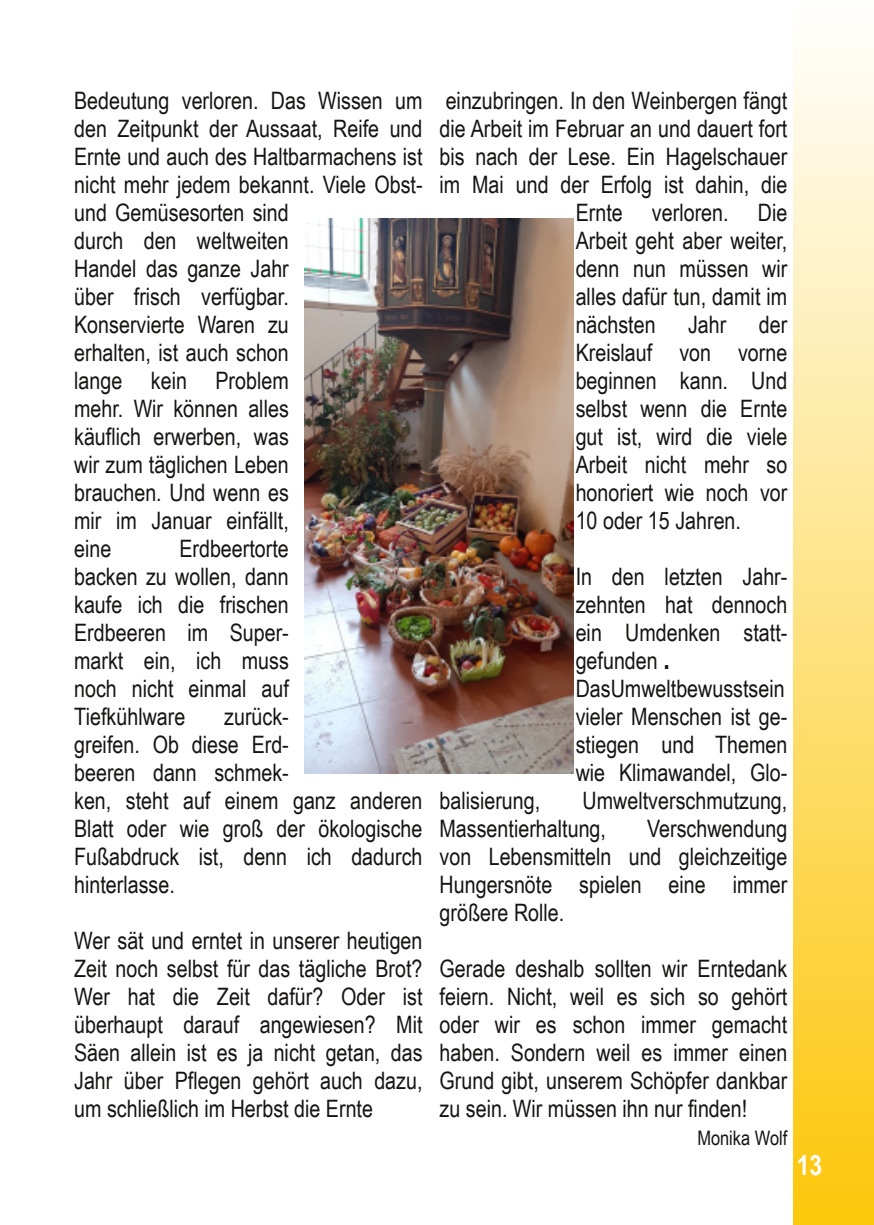
<style>
.page{position:relative;width:874px;height:1225px;background:#fff}
.page>*{position:absolute;margin:0;border:0;box-sizing:border-box;transform-origin:0 0}
.t1{font:700 28px "Arial Narrow";color:#fff}
.t2{font:24px/28px "Arial Narrow";color:#161413;text-align:justify}
.t3{font:20px "Arial Narrow";color:#161413}
.s1{font-weight:700;font-size:28px}
</style>
<div class="page">
<div style="left:793px;top:0;width:80px;height:1225px;background:linear-gradient(to bottom,#fffffe,#fdc60a)"></div>
<img style="left:304px;top:219px;width:269px;height:554px">
<p class="t2" style="left:74px;top:86px;width:350px;text-align:left">Bedeutung verloren. Das Wissen um den Zeitpunkt der Aussaat, Reife und<br>Ernte und auch des Haltbarmachens ist nicht mehr jedem bekannt. Viele Obst&shy;und Gemüsesorten sind<br>durch den weltweiten<br>Handel das ganze Jahr<br>über frisch verfügbar.<br>Konservierte Waren zu<br>erhalten, ist auch schon<br>lange kein Problem<br>mehr. Wir können alles<br>käuflich erwerben, was<br>wir zum täglichen Leben<br>brauchen. Und wenn es<br>mir im Januar einfällt,<br>eine</p>
<p class="t2" style="left:74px;top:534px;width:216px;text-indent:105px">Erdbeertorte backen zu wollen, dann kaufe ich die frischen Erdbeeren im Super&shy;markt ein, ich muss noch nicht einmal auf Tiefkühlware</p>
<p class="t2" style="left:74px;top:702px;width:350px;text-align:left;text-indent:150px">zurück-<br>greifen. Ob diese Erd-<br>beeren dann schmek-<br>ken, steht auf einem ganz anderen<br>Blatt oder wie groß der ökologische<br>Fußabdruck ist, denn ich dadurch hinterlasse.</p>
<p class="t2" style="left:74px;top:926px;width:350px">Wer sät und erntet in unserer heutigen Zeit noch selbst für das tägliche Brot?<br>Wer hat die Zeit dafür? Oder ist überhaupt darauf angewiesen? Mit Säen allein ist es ja nicht getan, das Jahr über Pflegen gehört auch dazu, um schließlich im Herbst die Ernte</p>
<p class="t2" style="left:445px;top:86px;width:343px">einzubringen. In den Weinbergen fängt</p>
<p class="t2" style="left:439px;top:114px;width:349px">die Arbeit im Februar an und dauert fort</p>
<p class="t2" style="left:439px;top:142px;width:349px">bis nach der Lese. Ein Hagelschauer</p>
<p class="t2" style="left:439px;top:170px;width:349px">im Mai und der Erfolg ist dahin, die</p>
<p class="t2" style="left:575px;top:198px;width:213px">Ernte verloren. Die</p>
<p class="t2" style="left:575px;top:226px;width:213px">Arbeit geht aber weiter,</p>
<p class="t2" style="left:575px;top:254px;width:213px">denn nun müssen wir</p>
<p class="t2" style="left:575px;top:282px;width:213px">alles dafür tun, damit im</p>
<p class="t2" style="left:575px;top:310px;width:81px">nächsten</p>
<p class="t2" style="left:687px;top:310px;width:40px">Jahr</p>
<p class="t2" style="left:575px;top:310px;width:213px;text-indent:183px">der Kreislauf von vorne beginnen kann. Und selbst wenn die Ernte gut ist, wird die viele Arbeit nicht mehr so honoriert wie noch vor 10 oder 15 Jahren.</p>
<p class="t2" style="left:575px;top:562px;width:213px;text-align:left">In den letzten Jahr&shy;zehnten hat dennoch ein Umdenken statt&shy;gefunden <span class="s1">.<br></span>DasUmweltbewusstsein vieler Menschen ist ge&shy;stiegen und Themen wie Klimawandel, Glo-</p>
<p class="t2" style="left:439px;top:786px;width:102px">balisierung,</p>
<p class="t2" style="left:439px;top:786px;width:349px;text-indent:143px">Umweltverschmutzung,<br>Massentierhaltung,</p>
<p class="t2" style="left:439px;top:814px;width:349px;text-indent:207px">Verschwendung von Lebensmitteln und gleichzeitige Hungersnöte spielen eine immer größere Rolle.</p>
<p class="t2" style="left:439px;top:954px;width:349px">Gerade deshalb sollten wir Erntedank feiern. Nicht, weil es sich so gehört oder wir es schon immer gemacht haben. Sondern weil es immer einen Grund gibt, unserem Schöpfer dankbar zu sein. Wir müssen ihn nur finden!</p>
<p class="t3" style="left:697px;top:1126px;width:91px">Monika Wolf</p>
<p class="t1" style="left:796px;top:1148px;width:27px">13</p>
</div>
